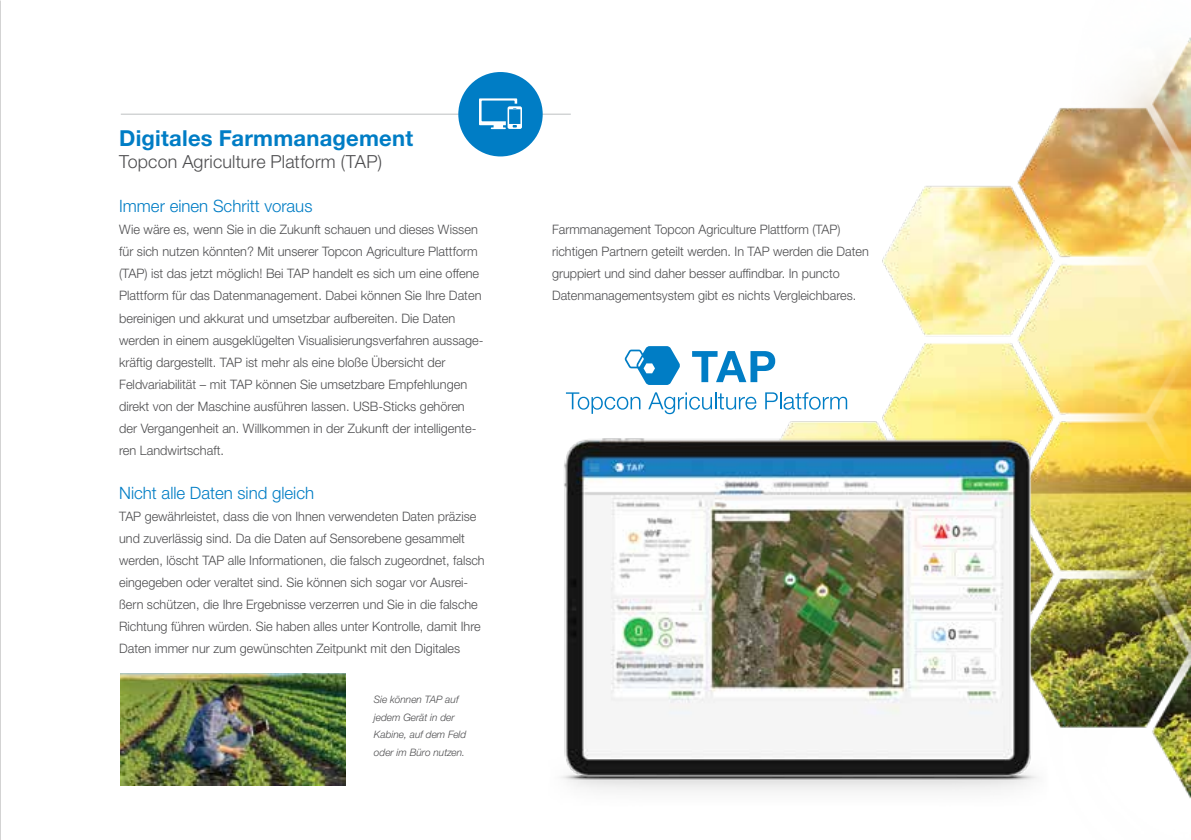
<style>
.page{position:relative;width:1191px;height:840px;background:#fff}
.page>*{position:absolute;margin:0;border:0;box-sizing:border-box;transform-origin:0 0}
.t1{font:700 22px "Helvetica Neue LTW1 G";letter-spacing:.01em;color:#007dc5}
.t2{font:300 18px "Helvetica Neue LTW1 G";letter-spacing:.01em;color:#4d4d4f}
.t3{font:300 17px "Helvetica Neue LTW1 G";color:#007dc5}
.t4{font:300 13px/22px "Helvetica Neue LT Std";color:#4d4d4f}
.t5{font:italic 300 10.2px/17.6px "Helvetica Neue LTW1 G";color:#4d4d4f}
</style>
<div class="page">
<img style="left:701px;top:37px;width:490px;height:762px">
<img style="left:561px;top:394px;width:552px;height:405px">
<hr style="left:121px;top:113px;width:450px;height:2px;background:#d1d3d4">
<div style="left:458px;top:72px;width:84px;height:84px;background:#007dc5;border-radius:50%"></div>
<svg style="left:479px;top:98px;width:43px;height:31px"></svg>
<svg style="left:566px;top:392px;width:74px;height:21px"></svg>
<svg style="left:648px;top:392px;width:108px;height:22px"></svg>
<svg style="left:765px;top:392px;width:82px;height:17px"></svg>
<svg style="left:624px;top:346px;width:56px;height:39px"></svg>
<svg style="left:692px;top:351px;width:83px;height:31px"></svg>
<img style="left:121px;top:673px;width:225px;height:111px">
<h1 class="t1" style="left:119px;top:125px;width:295px">Digitales Farmmanagement</h1>
<h2 class="t2" style="left:119px;top:151px;width:264px">Topcon Agriculture Platform (TAP)</h2>
<h3 class="t3" style="left:119px;top:196px;width:195px">Immer einen Schritt voraus</h3>
<p class="t4" style="left:119px;top:218px;width:366px">Wie wäre es, wenn Sie in die Zukunft schauen und dieses Wissen für sich nutzen könnten? Mit unserer Topcon Agriculture Plattform (TAP) ist das jetzt möglich! Bei TAP handelt es sich um eine offene Plattform für das Datenmanagement. Dabei können Sie Ihre Daten bereinigen und akkurat und umsetzbar aufbereiten. Die Daten werden in einem ausgeklügelten Visualisierungsverfahren aussage&shy;kräftig dargestellt. TAP ist mehr als eine bloße Übersicht der Feldvariabilität – mit TAP können Sie umsetzbare Empfehlungen direkt von der Maschine ausführen lassen. USB-Sticks gehören der Vergangenheit an. Willkommen in der Zukunft der intelligente&shy;ren Landwirtschaft.</p>
<h3 class="t3" style="left:119px;top:482px;width:196px">Nicht alle Daten sind gleich</h3>
<p class="t4" style="left:119px;top:504px;width:367px">TAP gewährleistet, dass die von Ihnen verwendeten Daten präzise und zuverlässig sind. Da die Daten auf Sensorebene gesammelt werden, löscht TAP alle Informationen, die falsch zugeordnet, falsch eingegeben oder veraltet sind. Sie können sich sogar vor Ausrei&shy;ßern schützen, die Ihre Ergebnisse verzerren und Sie in die falsche Richtung führen würden. Sie haben alles unter Kontrolle, damit Ihre Daten immer nur zum gewünschten Zeitpunkt mit den Digitales</p>
<p class="t5" style="left:374px;top:690px;width:94px">Sie können TAP auf jedem Gerät in der<br>Kabine, auf dem Feld oder im Büro nutzen.</p>
<p class="t4" style="left:552px;top:218px;width:318px">Farmmanagement Topcon Agriculture Plattform (TAP) richtigen Partnern geteilt werden. In TAP werden die Daten gruppiert und sind daher besser auffindbar. In puncto Datenmanagementsystem gibt es nichts Vergleichbares.</p>
</div>
